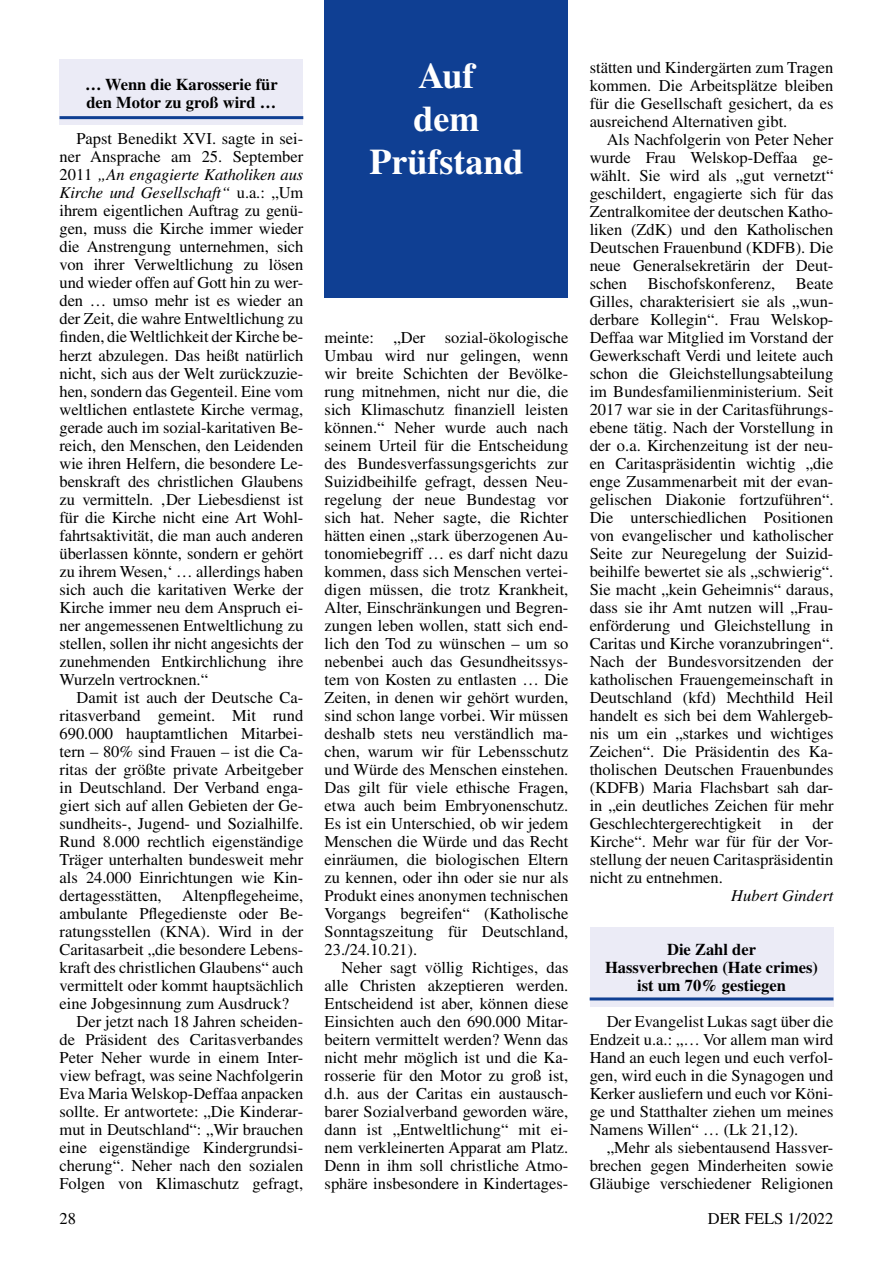
<style>
.page{position:relative;width:893px;height:1263px;background:#fff}
.page>*{position:absolute;margin:0;border:0;box-sizing:border-box;transform-origin:0 0}
.t1{font:700 36px/43.2px "Times";color:#fff;text-align:center}
.t2{font:16.5px/18px "Times";color:#000;text-align:justify}
.t3{font:700 16.5px/18px "Times";color:#000}
.t4{font:italic 16.5px "Times";color:#000}
.s1{font-style:italic}
</style>
<div class="page">
<div style="left:590px;top:927px;width:243px;height:80px;background:#ebebf6"></div>
<hr style="left:590px;top:997px;width:243px;height:3px;background:#0f3f93">
<div style="left:60px;top:60px;width:243px;height:65px;background:#ebebf6"></div>
<hr style="left:60px;top:116px;width:243px;height:3px;background:#0f3f93">
<div style="left:325px;top:0;width:243px;height:298px;background:#0f3f93"></div>
<p class="t3" style="left:85px;top:76px;width:194px">… Wenn die Karosserie für den Motor zu groß wird …</p>
<p class="t2" style="left:60px;top:130px;width:245px;text-indent:17px">Papst Benedikt XVI. sagte in sei&shy;ner Ansprache am 25. September 2011 <span class="s1">„An engagierte Katholiken aus Kirche und Gesellschaft“</span> u.a.: „Um ihrem eigentlichen Auftrag zu genü&shy;gen, muss die Kirche immer wieder die Anstrengung unternehmen, sich von ihrer Verweltlichung zu lösen und wieder offen auf Gott hin zu wer&shy;den … umso mehr ist es wieder an der Zeit, die wahre Entweltlichung zu finden, die Weltlichkeit der Kirche be&shy;herzt abzulegen. Das heißt natürlich nicht, sich aus der Welt zurückzuzie&shy;hen, sondern das Gegenteil. Eine vom weltlichen entlastete Kirche vermag, gerade auch im sozial-karitativen Be&shy;reich, den Menschen, den Leidenden wie ihren Helfern, die besondere Le&shy;benskraft des christlichen Glaubens zu vermitteln. ‚Der Liebesdienst ist für die Kirche nicht eine Art Wohl&shy;fahrtsaktivität, die man auch anderen überlassen könnte, sondern er gehört zu ihrem Wesen,‘ … allerdings haben sich auch die karitativen Werke der Kirche immer neu dem Anspruch ei&shy;ner angemessenen Entweltlichung zu stellen, sollen ihr nicht angesichts der zunehmenden Entkirchlichung ihre Wurzeln vertrocknen.“</p>
<p class="t2" style="left:77px;top:688px;width:228px">Damit ist auch der Deutsche Ca-</p>
<p class="t2" style="left:60px;top:706px;width:245px">ritasverband gemeint. Mit rund</p>
<p class="t2" style="left:60px;top:724px;width:245px">690.000 hauptamtlichen Mitarbei-</p>
<p class="t2" style="left:60px;top:742px;width:245px">tern – 80% sind Frauen – ist die Ca-</p>
<p class="t2" style="left:60px;top:760px;width:245px">ritas der größte private Arbeitgeber</p>
<p class="t2" style="left:60px;top:778px;width:245px">in Deutschland. Der Verband enga-</p>
<p class="t2" style="left:60px;top:796px;width:245px">giert sich auf allen Gebieten der Ge-</p>
<p class="t2" style="left:60px;top:814px;width:245px">sundheits-, Jugend- und Sozialhilfe.</p>
<p class="t2" style="left:60px;top:832px;width:245px">Rund 8.000 rechtlich eigenständige</p>
<p class="t2" style="left:60px;top:850px;width:245px">Träger unterhalten bundesweit mehr</p>
<p class="t2" style="left:60px;top:868px;width:245px">als 24.000 Einrichtungen wie Kin-</p>
<p class="t2" style="left:60px;top:886px;width:245px">dertagesstätten, Altenpflegeheime,</p>
<p class="t2" style="left:60px;top:904px;width:245px">ambulante Pflegedienste oder Be-</p>
<p class="t2" style="left:60px;top:922px;width:245px">ratungsstellen (KNA). Wird in der</p>
<p class="t2" style="left:60px;top:940px;width:245px">Caritasarbeit „die besondere Lebens-</p>
<p class="t2" style="left:60px;top:958px;width:245px">kraft des christlichen Glaubens“ auch</p>
<p class="t2" style="left:60px;top:976px;width:245px">vermittelt oder kommt hauptsächlich</p>
<p class="t2" style="left:60px;top:994px;width:231px">eine Jobgesinnung zum Ausdruck?</p>
<p class="t2" style="left:77px;top:1012px;width:228px">Der jetzt nach 18 Jahren scheiden-</p>
<p class="t2" style="left:60px;top:1030px;width:245px">de Präsident des Caritasverbandes</p>
<p class="t2" style="left:60px;top:1048px;width:245px">Peter Neher wurde in einem Inter-</p>
<p class="t2" style="left:60px;top:1066px;width:245px">view befragt, was seine Nachfolgerin</p>
<p class="t2" style="left:60px;top:1084px;width:245px">Eva Maria Welskop-Deffaa anpacken</p>
<p class="t2" style="left:60px;top:1102px;width:245px">sollte. Er antwortete: „Die Kinderar-</p>
<p class="t2" style="left:60px;top:1120px;width:245px">mut in Deutschland“: „Wir brauchen</p>
<p class="t2" style="left:60px;top:1138px;width:245px">eine eigenständige Kindergrundsi-</p>
<p class="t2" style="left:60px;top:1156px;width:245px">cherung“. Neher nach den sozialen</p>
<p class="t2" style="left:60px;top:1174px;width:245px">Folgen von Klimaschutz gefragt,</p>
<h1 class="t1" style="left:369px;top:53px;width:156px">Auf<br>dem<br>Prüfstand</h1>
<p class="t2" style="left:325px;top:328px;width:245px">meinte: „Der sozial-ökologische Umbau wird nur gelingen, wenn wir breite Schichten der Bevölke&shy;rung mitnehmen, nicht nur die, die sich Klimaschutz finanziell leisten können.“ Neher wurde auch nach seinem Urteil für die Entscheidung des Bundesverfassungsgerichts zur Suizidbeihilfe gefragt, dessen Neu&shy;regelung der neue Bundestag vor sich hat. Neher sagte, die Richter hätten einen „stark überzogenen Au&shy;tonomiebegriff … es darf nicht dazu kommen, dass sich Menschen vertei&shy;digen müssen, die trotz Krankheit, Alter, Einschränkungen und Begren&shy;zungen leben wollen, statt sich end&shy;lich den Tod zu wünschen – um so nebenbei auch das Gesundheitssys&shy;tem von Kosten zu entlasten … Die Zeiten, in denen wir gehört wurden, sind schon lange vorbei. Wir müssen deshalb stets neu verständlich ma&shy;chen, warum wir für Lebensschutz und Würde des Menschen einstehen.<br>Das gilt für viele ethische Fragen, etwa auch beim Embryonenschutz.<br>Es ist ein Unterschied, ob wir jedem Menschen die Würde und das Recht einräumen, die biologischen Eltern zu kennen, oder ihn oder sie nur als Produkt eines anonymen technischen Vorgangs begreifen“ (Katholische Sonntagszeitung für Deutschland, 23./24.10.21).</p>
<p class="t2" style="left:325px;top:958px;width:245px;text-indent:17px">Neher sagt völlig Richtiges, das alle Christen akzeptieren werden.<br>Entscheidend ist aber, können diese Einsichten auch den 690.000 Mitar&shy;beitern vermittelt werden? Wenn das nicht mehr möglich ist und die Ka&shy;rosserie für den Motor zu groß ist, d.h. aus der Caritas ein austausch&shy;barer Sozialverband geworden wäre, dann ist „Entweltlichung“ mit ei&shy;nem verkleinerten Apparat am Platz.<br>Denn in ihm soll christliche Atmo&shy;sphäre insbesondere in Kindertages-</p>
<p class="t2" style="left:590px;top:58px;width:245px">stätten und Kindergärten zum Tragen kommen. Die Arbeitsplätze bleiben für die Gesellschaft gesichert, da es ausreichend Alternativen gibt.</p>
<p class="t2" style="left:590px;top:130px;width:245px;text-indent:17px">Als Nachfolgerin von Peter Neher wurde Frau Welskop-Deffaa ge&shy;wählt. Sie wird als „gut vernetzt“ geschildert, engagierte sich für das Zentralkomitee der deutschen Katho&shy;liken (ZdK) und den Katholischen Deutschen Frauenbund (KDFB). Die neue Generalsekretärin der Deut&shy;schen Bischofskonferenz, Beate Gilles, charakterisiert sie als „wun&shy;derbare Kollegin“. Frau Welskop-Deffaa war Mitglied im Vorstand der Gewerkschaft Verdi und leitete auch schon die Gleichstellungsabteilung im Bundesfamilienministerium. Seit 2017 war sie in der Caritasführungs&shy;ebene tätig. Nach der Vorstellung in der o.a. Kirchenzeitung ist der neu&shy;en Caritaspräsidentin wichtig „die enge Zusammenarbeit mit der evan&shy;gelischen Diakonie fortzuführen“.<br>Die unterschiedlichen Positionen von evangelischer und katholischer Seite zur Neuregelung der Suizid&shy;beihilfe bewertet sie als „schwierig“.<br>Sie macht „kein Geheimnis“ daraus, dass sie ihr Amt nutzen will „Frau&shy;enförderung und Gleichstellung in Caritas und Kirche voranzubringen“.<br>Nach der Bundesvorsitzenden der katholischen Frauengemeinschaft in Deutschland (kfd) Mechthild Heil handelt es sich bei dem Wahlergeb&shy;nis um ein „starkes und wichtiges Zeichen“. Die Präsidentin des Ka&shy;tholischen Deutschen Frauenbundes (KDFB) Maria Flachsbart sah dar&shy;in „ein deutliches Zeichen für mehr Geschlechtergerechtigkeit in der Kirche“. Mehr war für für der Vor&shy;stellung der neuen Caritaspräsidentin nicht zu entnehmen.</p>
<p class="t4" style="left:731px;top:886px;width:104px">Hubert Gindert</p>
<p class="t3" style="left:605px;top:940px;width:215px;text-align:center">Die Zahl der<br>Hassverbrechen (Hate crimes) ist um 70% gestiegen</p>
<p class="t2" style="left:590px;top:1012px;width:245px;text-indent:17px">Der Evangelist Lukas sagt über die Endzeit u.a.: „… Vor allem man wird Hand an euch legen und euch verfol&shy;gen, wird euch in die Synagogen und Kerker ausliefern und euch vor Köni&shy;ge und Statthalter ziehen um meines Namens Willen“ … (Lk 21,12).</p>
<p class="t2" style="left:590px;top:1138px;width:245px;text-indent:17px">„Mehr als siebentausend Hassver&shy;brechen gegen Minderheiten sowie Gläubige verschiedener Religionen</p>
<p class="t2" style="left:60px;top:1209px;width:18px">28</p>
<p class="t2" style="left:708px;top:1209px;width:127px">DER FELS 1/2022</p>
</div>
